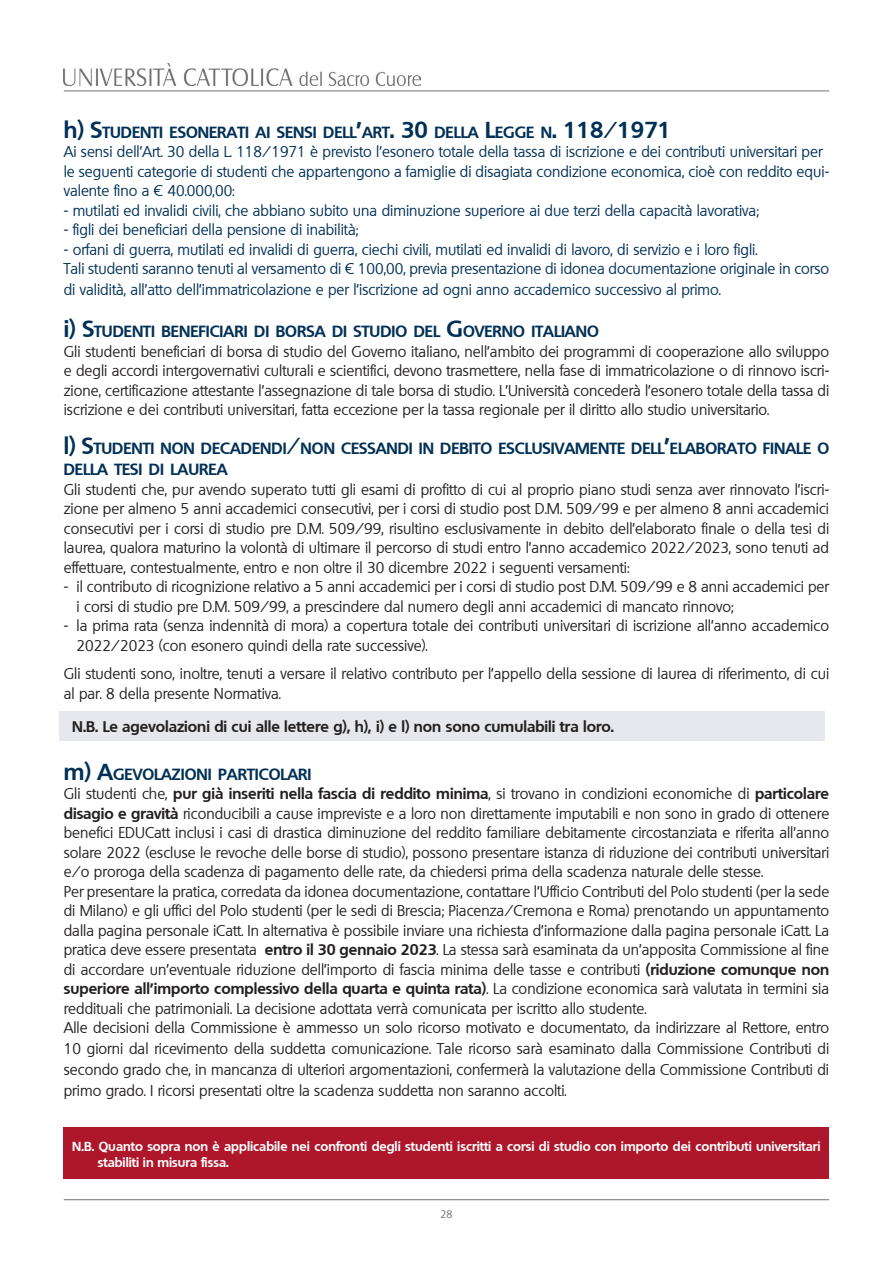
<style>
.page{position:relative;width:893px;height:1263px;background:#fff}
.page>*{position:absolute;margin:0;border:0;box-sizing:border-box;transform-origin:0 0}
.t1{font:700 15.75px/21px "Quebec";color:#003056}
.t2{font:15px/19.5px "Quebec";color:#231f20;text-align:justify}
.t3{font:15px/19.5px "Quebec";color:#003056}
.t4{font:700 15px "Quebec";color:#231f20}
.t5{font:700 12.75px/16.5px "Quebec";color:#fff}
.t6{font:10.5px "Quebec";color:#717074}
.s1{font-size:22.5px}
.s2{font-weight:700}
</style>
<div class="page">
<div style="left:60px;top:711px;width:765px;height:30px;background:#e6e8ed"></div>
<hr style="left:64px;top:91px;width:765px;height:1px;background:#717074">
<img style="left:64px;top:64px;width:357px;height:21px">
<hr style="left:64px;top:1199px;width:765px;height:1px;background:#717074">
<div style="left:64px;top:1127px;width:765px;height:51px;background:#ae172b"></div>
<p class="t1" style="left:64px;top:121px;width:609px"><span class="s1">h)</span> <span class="s1">S</span>TUDENTI ESONERATI AI SENSI DELL<span class="s1">’</span>ART<span class="s1">. 30</span> DELLA <span class="s1">L</span>EGGE N<span class="s1">. 118/1971</span></p>
<p class="t3" style="left:64px;top:142px;width:760px">Ai sensi dell’Art. 30 della L. 118/1971 è previsto l’esonero totale della tassa di iscrizione e dei contributi universitari per</p>
<p class="t3" style="left:64px;top:162px;width:767px">le seguenti categorie di studenti che appartengono a famiglie di disagiata condizione economica, cioè con reddito equi&shy;valente fino a € 40.000,00:</p>
<p class="t3" style="left:64px;top:201px;width:697px">- mutilati ed invalidi civili, che abbiano subito una diminuzione superiore ai due terzi della capacità lavorativa;</p>
<p class="t3" style="left:64px;top:220px;width:296px">- figli dei beneficiari della pensione di inabilità;</p>
<p class="t3" style="left:64px;top:240px;width:695px">- orfani di guerra, mutilati ed invalidi di guerra, ciechi civili, mutilati ed invalidi di lavoro, di servizio e i loro figli.</p>
<p class="t3" style="left:64px;top:259px;width:767px">Tali studenti saranno tenuti al versamento di € 100,00, previa presentazione di idonea documentazione originale in corso</p>
<p class="t3" style="left:64px;top:280px;width:659px">di validità, all’atto dell’immatricolazione e per l’iscrizione ad ogni anno accademico successivo al primo.</p>
<p class="t1" style="left:64px;top:321px;width:537px"><span class="s1">i)</span> <span class="s1">S</span>TUDENTI BENEFICIARI DI BORSA DI STUDIO DEL <span class="s1">G</span>OVERNO ITALIANO</p>
<p class="t2" style="left:64px;top:342px;width:767px">Gli studenti beneficiari di borsa di studio del Governo italiano, nell’ambito dei programmi di cooperazione allo sviluppo e degli accordi intergovernativi culturali e scientifici, devono trasmettere, nella fase di immatricolazione o di rinnovo iscri&shy;zione, certificazione attestante l’assegnazione di tale borsa di studio. L’Università concederà l’esonero totale della tassa di iscrizione e dei contributi universitari, fatta eccezione per la tassa regionale per il diritto allo studio universitario.</p>
<p class="t1" style="left:64px;top:438px;width:767px"><span class="s1">l)</span> <span class="s1">S</span>TUDENTI NON DECADENDI<span class="s1">/</span>NON CESSANDI IN DEBITO ESCLUSIVAMENTE DELL<span class="s1">’</span>ELABORATO FINALE O<br>DELLA TESI DI LAUREA</p>
<p class="t2" style="left:64px;top:480px;width:767px">Gli studenti che, pur avendo superato tutti gli esami di profitto di cui al proprio piano studi senza aver rinnovato l’iscri&shy;zione per almeno 5 anni accademici consecutivi, per i corsi di studio post D.M. 509/99 e per almeno 8 anni accademici consecutivi per i corsi di studio pre D.M. 509/99, risultino esclusivamente in debito dell’elaborato finale o della tesi di laurea, qualora maturino la volontà di ultimare il percorso di studi entro l’anno accademico 2022/2023, sono tenuti ad effettuare, contestualmente, entro e non oltre il 30 dicembre 2022 i seguenti versamenti:</p>
<p class="t2" style="left:77px;top:577px;width:754px;text-indent:-13px">- il contributo di ricognizione relativo a 5 anni accademici per i corsi di studio post D.M. 509/99 e 8 anni accademici per i corsi di studio pre D.M. 509/99, a prescindere dal numero degli anni accademici di mancato rinnovo;</p>
<p class="t2" style="left:77px;top:616px;width:754px;text-indent:-13px">- la prima rata (senza indennità di mora) a copertura totale dei contributi universitari di iscrizione all’anno accademico<br>2022/2023 (con esonero quindi della rate successive).</p>
<p class="t2" style="left:64px;top:664px;width:767px">Gli studenti sono, inoltre, tenuti a versare il relativo contributo per l’appello della sessione di laurea di riferimento, di cui al par. 8 della presente Normativa.</p>
<p class="t4" style="left:72px;top:716px;width:543px">N.B. Le agevolazioni di cui alle lettere g), h), i) e l) non sono cumulabili tra loro.</p>
<p class="t1" style="left:64px;top:763px;width:248px"><span class="s1">m)</span> <span class="s1">A</span>GEVOLAZIONI PARTI COLARI</p>
<p class="t2" style="left:64px;top:784px;width:767px">Gli studenti che, <span class="s2">pur già inseriti nella fascia di reddito minima</span>, si trovano in condizioni economiche di <span class="s2">particolare disagio e gravità</span> riconducibili a cause impreviste e a loro non direttamente imputabili e non sono in grado di ottenere benefici EDUCatt inclusi i casi di drastica diminuzione del reddito familiare debitamente circostanziata e riferita all’anno solare 2022 (escluse le revoche delle borse di studio), possono presentare istanza di riduzione dei contributi universitari e/o proroga della scadenza di pagamento delle rate, da chiedersi prima della scadenza naturale delle stesse.</p>
<p class="t2" style="left:64px;top:882px;width:767px">Per presentare la pratica, corredata da idonea documentazione, contattare l’Ufficio Contributi del Polo studenti (per la sede di Milano) e gli uffici del Polo studenti (per le sedi di Brescia; Piacenza/Cremona e Roma) prenotando un appuntamento dalla pagina personale iCatt. In alternativa è possibile inviare una richiesta d’informazione dalla pagina personale iCatt. La pratica deve essere presentata <span class="s2">entro il 30 gennaio 2023</span>. La stessa sarà esaminata da un’apposita Commissione al fine di accordare un’eventuale riduzione dell’importo di fascia minima delle tasse e contributi <span class="s2">(riduzione comunque non superiore all’importo complessivo della quarta e quinta rata)</span>. La condizione economica sarà valutata in termini sia reddituali che patrimoniali. La decisione adottata verrà comunicata per iscritto allo studente.</p>
<p class="t2" style="left:64px;top:1017px;width:767px;line-height:21px">Alle decisioni della Commissione è ammesso un solo ricorso motivato e documentato, da indirizzare al Rettore, entro 10 giorni dal ricevimento della suddetta comunicazione. Tale ricorso sarà esaminato dalla Commissione Contributi di secondo grado che, in mancanza di ulteriori argomentazioni, confermerà la valutazione della Commissione Contributi di primo grado. I ricorsi presentati oltre la scadenza suddetta non saranno accolti.</p>
<p class="t5" style="left:98px;top:1138px;width:724px;text-indent:-26px">N.B. Quanto sopra non è applicabile nei confronti degli studenti iscritti a corsi di studio con importo dei contributi universitari stabiliti in misura fissa.</p>
<p class="t6" style="left:440px;top:1208px;width:14px">28</p>
</div>
